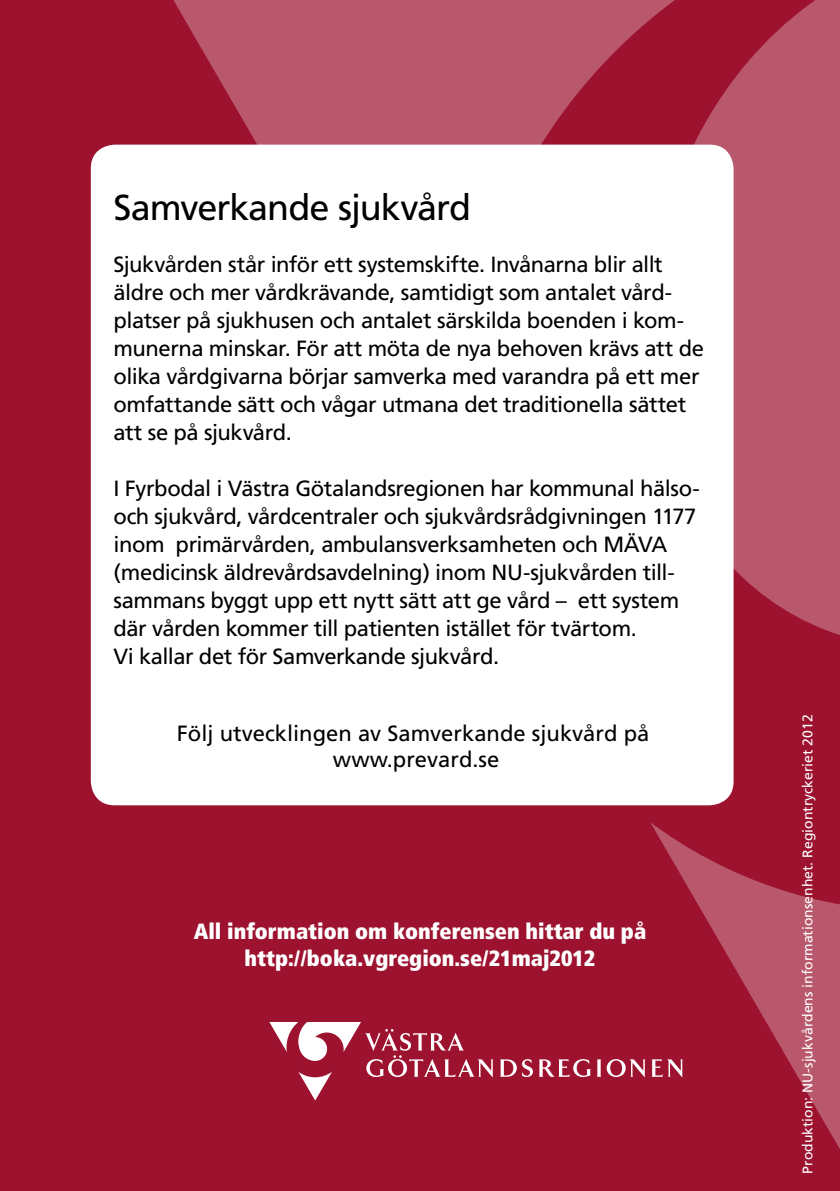
<style>
.page{position:relative;width:840px;height:1191px;background:#fff}
.page>*{position:absolute;margin:0;border:0;box-sizing:border-box;transform-origin:0 0}
.t1{font:36px "Frutiger";letter-spacing:-.03em;color:#000}
.t2{font:22px/28px "Frutiger";letter-spacing:-.02em;color:#000}
.t3{font:900 condensed 22px/26.4px "Frutiger";color:#fff;text-align:center}
.t4{font:22px/26.4px "Frutiger";color:#000;text-align:center}
.t5{font:14px "Frutiger";color:#fff}
</style>
<div class="page">
<div style="left:0;top:0;width:839px;height:1191px;background:#9c122f"></div>
<svg style="left:163px;top:0;width:485px;height:145px;fill:#b9586c"></svg>
<svg style="left:650px;top:822px;width:189px;height:325px"></svg>
<svg style="left:648px;top:0;width:191px;height:647px;fill:#b9586c"></svg>
<svg style="left:500px;top:1059px;width:32px;height:18px"></svg>
<svg style="left:539px;top:1059px;width:51px;height:18px"></svg>
<svg style="left:597px;top:1059px;width:48px;height:18px"></svg>
<svg style="left:651px;top:1059px;width:31px;height:18px"></svg>
<svg style="left:269px;top:1022px;width:224px;height:78px"></svg>
<div style="left:91px;top:145px;width:642px;height:660px;background:#fff;border-radius:24px"></div>
<h1 class="t1" style="left:113px;top:186px;width:359px">Samverkande sjukvård</h1>
<p class="t2" style="left:113px;top:250px;width:591px">Sjukvården står inför ett systemskifte. Invånarna blir allt äldre och mer vårdkrävande, samtidigt som antalet vård&shy;platser på sjukhusen och antalet särskilda boenden i kom&shy;munerna minskar. För att möta de nya behoven krävs att de olika vårdgivarna börjar samverka med varandra på ett mer omfattande sätt och vågar utmana det traditionella sättet att se på sjukvård.</p>
<p class="t2" style="left:113px;top:474px;width:587px">I Fyrbodal i Västra Götalandsregionen har kommunal hälso&shy;och sjukvård, vårdcentraler och sjukvårdsrådgivningen 1177 inom primärvården, ambulansverksamheten och MÄVA (medicinsk äldrevårdsavdelning) inom NU-sjukvården till&shy;sammans byggt upp ett nytt sätt att ge vård – ett system där vården kommer till patienten istället för tvärtom.<br>Vi kallar det för Samverkande sjukvård.</p>
<p class="t4" style="left:177px;top:720px;width:473px">Följ utvecklingen av Samverkande sjukvård på www.prevard.se</p>
<p class="t3" style="left:194px;top:918px;width:453px">All information om konferensen hittar du på http://boka.vgregion.se/21maj2012</p>
<p class="t5" style="left:798px;top:1173px;width:461px;rotate:-90deg">Produktion: NU-sjukvårdens informationsenhet. Regiontryckeriet 2012</p>
</div>
